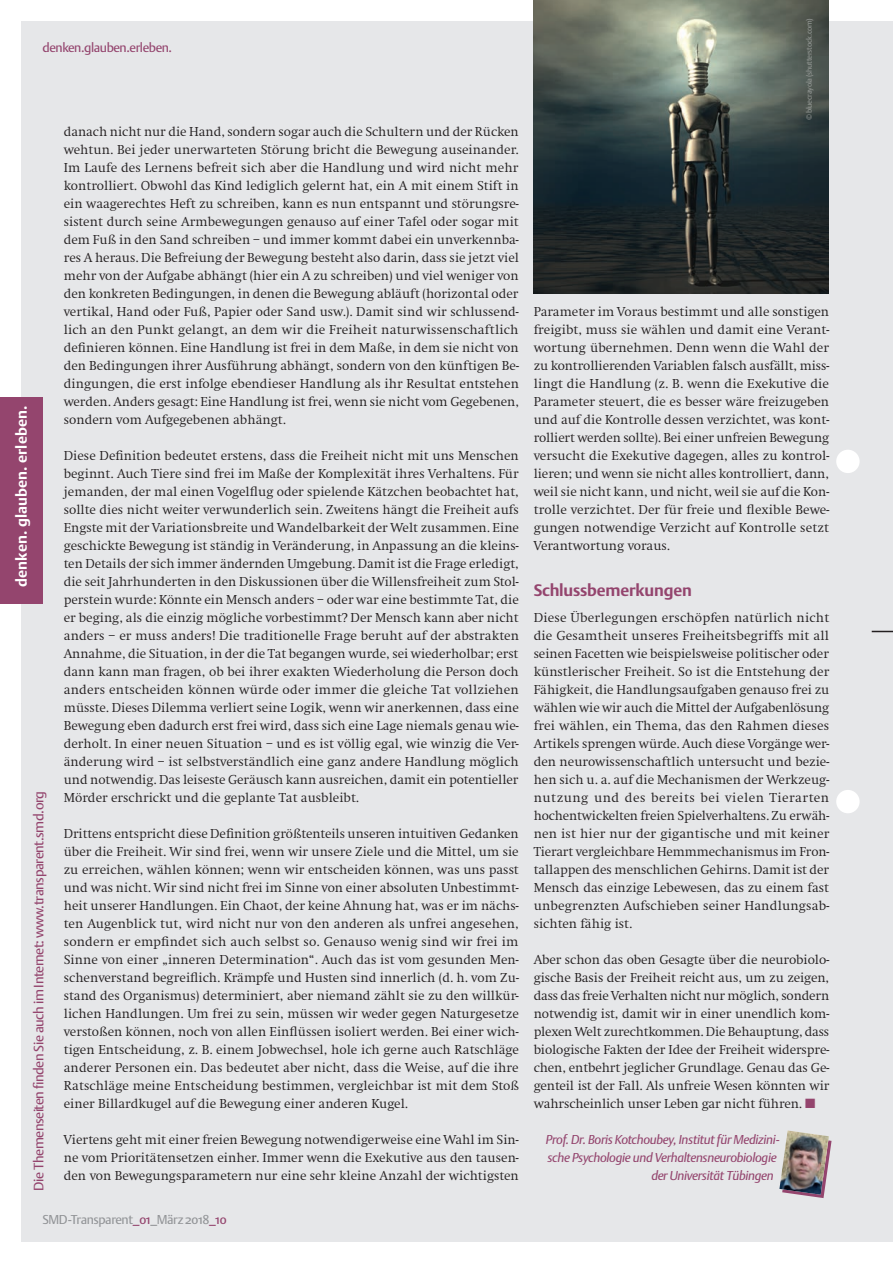
<style>
.page{position:relative;width:893px;height:1263px;background:#fff}
.page>*{position:absolute;margin:0;border:0;box-sizing:border-box;transform-origin:0 0}
.t1{font:700 16.5px "DTL Argo ST";letter-spacing:-.01em;color:#94456e}
.t2{font:700 15px "DTL Argo ST";letter-spacing:.01em;color:#fff}
.t3{font:300 13.5px/18px "Swift EF";color:#231f20;text-align:justify}
.t4{font:13.5px "DTL Argo ST";letter-spacing:-.03em;color:#94456e}
.t5{font:italic 12.75px "DTL Argo ST";letter-spacing:-.02em;color:#94456e}
.t6{font:12.75px "DTL Argo ST";letter-spacing:-.03em;color:#939598}
.t7{font:12.75px "DTL Argo ST";letter-spacing:-.03em;color:#94456e}
.t8{font:7.5px "DTL Argo ST";letter-spacing:-.03em;color:#949895}
.s1{color:#94456e}
</style>
<div class="page">
<div style="left:21px;top:21px;width:872px;height:1221px;background:#e6e7e9"></div>
<div style="left:0;top:398px;width:43px;height:206px;background:#94456e"></div>
<svg style="left:872px;top:631px;width:21px;height:1px"></svg>
<div style="left:836px;top:450px;width:24px;height:23px;background:#fff;border-radius:50%"></div>
<div style="left:836px;top:790px;width:24px;height:23px;background:#fff;border-radius:50%"></div>
<svg style="left:802px;top:1140px;width:29px;height:58px"></svg>
<img style="left:779px;top:1130px;width:50px;height:65px">
<img style="left:534px;top:0;width:294px;height:293px">
<p class="t7" style="left:43px;top:40px;width:131px">denken.glauben.erleben.</p>
<p class="t2" style="left:12px;top:587px;width:183px;rotate:-90deg">denken. glauben. erleben.</p>
<p class="t4" style="left:31px;top:1191px;width:401px;rotate:-90deg">Die Themenseiten finden Sie auch im Internet: www.transparent.smd.org</p>
<p class="t3" style="left:64px;top:122px;width:457px">danach nicht nur die Hand, sondern sogar auch die Schultern und der Rücken wehtun. Bei jeder unerwarteten Störung bricht die Bewegung auseinander.<br>Im Laufe des Lernens befreit sich aber die Handlung und wird nicht mehr kontrolliert. Obwohl das Kind lediglich gelernt hat, ein A mit einem Stift in ein waagerechtes Heft zu schreiben, kann es nun entspannt und störungsre&shy;sistent durch seine Armbewegungen genauso auf einer Tafel oder sogar mit dem Fuß in den Sand schreiben – und immer kommt dabei ein unverkennba&shy;res A heraus. Die Befreiung der Bewegung besteht also darin, dass sie jetzt viel mehr von der Aufgabe abhängt (hier ein A zu schreiben) und viel weniger von den konkreten Bedingungen, in denen die Bewegung abläuft (horizontal oder vertikal, Hand oder Fuß, Papier oder Sand usw.). Damit sind wir schlussend&shy;lich an den Punkt gelangt, an dem wir die Freiheit naturwissenschaftlich definieren können. Eine Handlung ist frei in dem Maße, in dem sie nicht von den Bedingungen ihrer Ausführung abhängt, sondern von den künftigen Be&shy;dingungen, die erst infolge ebendieser Handlung als ihr Resultat entstehen werden. Anders gesagt: Eine Handlung ist frei, wenn sie nicht vom Gegebenen, sondern vom Aufgegebenen abhängt.</p>
<p class="t3" style="left:64px;top:446px;width:457px">Diese Definition bedeutet erstens, dass die Freiheit nicht mit uns Menschen beginnt. Auch Tiere sind frei im Maße der Komplexität ihres Verhaltens. Für jemanden, der mal einen Vogelflug oder spielende Kätzchen beobachtet hat, sollte dies nicht weiter verwunderlich sein. Zweitens hängt die Freiheit aufs Engste mit der Variationsbreite und Wandelbarkeit der Welt zusammen. Eine geschickte Bewegung ist ständig in Veränderung, in Anpassung an die kleins&shy;ten Details der sich immer ändernden Umgebung. Damit ist die Frage erledigt, die seit Jahrhunderten in den Diskussionen über die Willensfreiheit zum Stol&shy;perstein wurde: Könnte ein Mensch anders – oder war eine bestimmte Tat, die er beging, als die einzig mögliche vorbestimmt? Der Mensch kann aber nicht anders – er muss anders! Die traditionelle Frage beruht auf der abstrakten Annahme, die Situation, in der die Tat begangen wurde, sei wiederholbar; erst dann kann man fragen, ob bei ihrer exakten Wiederholung die Person doch anders entscheiden können würde oder immer die gleiche Tat vollziehen müsste. Dieses Dilemma verliert seine Logik, wenn wir anerkennen, dass eine Bewegung eben dadurch erst frei wird, dass sich eine Lage niemals genau wie&shy;derholt. In einer neuen Situation – und es ist völlig egal, wie winzig die Ver&shy;änderung wird – ist selbstverständlich eine ganz andere Handlung möglich und notwendig. Das leiseste Geräusch kann ausreichen, damit ein potentieller Mörder erschrickt und die geplante Tat ausbleibt.</p>
<p class="t3" style="left:64px;top:824px;width:457px">Drittens entspricht diese Definition größtenteils unseren intuitiven Gedanken über die Freiheit. Wir sind frei, wenn wir unsere Ziele und die Mittel, um sie zu erreichen, wählen können; wenn wir entscheiden können, was uns passt und was nicht. Wir sind nicht frei im Sinne von einer absoluten Unbestimmt&shy;heit unserer Handlungen. Ein Chaot, der keine Ahnung hat, was er im nächs&shy;ten Augenblick tut, wird nicht nur von den anderen als unfrei angesehen, sondern er empfindet sich auch selbst so. Genauso wenig sind wir frei im Sinne von einer „inneren Determination“. Auch das ist vom gesunden Men&shy;schenverstand begreiflich. Krämpfe und Husten sind innerlich (d. h. vom Zu&shy;stand des Organismus) determiniert, aber niemand zählt sie zu den willkür&shy;lichen Handlungen. Um frei zu sein, müssen wir weder gegen Naturgesetze verstoßen können, noch von allen Einflüssen isoliert werden. Bei einer wich&shy;tigen Entscheidung, z. B. einem Jobwechsel, hole ich gerne auch Ratschläge anderer Personen ein. Das bedeutet aber nicht, dass die Weise, auf die ihre Ratschläge meine Entscheidung bestimmen, vergleichbar ist mit dem Stoß einer Billardkugel auf die Bewegung einer anderen Kugel.</p>
<p class="t3" style="left:64px;top:1130px;width:456px">Viertens geht mit einer freien Bewegung notwendigerweise eine Wahl im Sin&shy;ne vom Prioritätensetzen einher. Immer wenn die Exekutive aus den tausen&shy;den von Bewegungsparametern nur eine sehr kleine Anzahl der wichtigsten</p>
<p class="t6" style="left:43px;top:1212px;width:186px">SMD-Transparent<span class="s1">_01</span>_März 2018<span class="s1">_10</span></p>
<p class="t8" style="left:805px;top:120px;width:104px;rotate:-90deg">© bluecrayola (shutterstock.com)</p>
<p class="t3" style="left:534px;top:302px;width:297px">Parameter im Voraus bestimmt und alle sonstigen freigibt, muss sie wählen und damit eine Verant&shy;wortung übernehmen. Denn wenn die Wahl der zu kontrollierenden Variablen falsch ausfällt, miss&shy;lingt die Handlung (z. B. wenn die Exekutive die Parameter steuert, die es besser wäre freizugeben und auf die Kontrolle dessen verzichtet, was kont&shy;rolliert werden sollte). Bei einer unfreien Bewegung versucht die Exekutive dagegen, alles zu kontrol&shy;lieren; und wenn sie nicht alles kontrolliert, dann, weil sie nicht kann, und nicht, weil sie auf die Kon&shy;trolle verzichtet. Der für freie und flexible Bewe&shy;gungen notwendige Verzicht auf Kontrolle setzt Verantwortung voraus.</p>
<p class="t1" style="left:534px;top:580px;width:160px">Schlussbemerkungen</p>
<p class="t3" style="left:534px;top:608px;width:297px">Diese Überlegungen erschöpfen natürlich nicht die Gesamtheit unseres Freiheitsbegriffs mit all seinen Facetten wie beispielsweise politischer oder künstlerischer Freiheit. So ist die Entstehung der Fähigkeit, die Handlungsaufgaben genauso frei zu wählen wie wir auch die Mittel der Aufgabenlösung frei wählen, ein Thema, das den Rahmen dieses Artikels sprengen würde. Auch diese Vorgänge wer&shy;den neurowissenschaftlich untersucht und bezie&shy;hen sich u. a. auf die Mechanismen der Werkzeug&shy;nutzung und des bereits bei vielen Tierarten hochentwickelten freien Spielverhaltens. Zu erwäh&shy;nen ist hier nur der gigantische und mit keiner Tierart vergleichbare Hemmmechanismus im Fron&shy;tallappen des menschlichen Gehirns. Damit ist der Mensch das einzige Lebewesen, das zu einem fast unbegrenzten Aufschieben seiner Handlungsab&shy;sichten fähig ist.</p>
<p class="t3" style="left:534px;top:950px;width:297px">Aber schon das oben Gesagte über die neurobiolo&shy;gische Basis der Freiheit reicht aus, um zu zeigen, dass das freie Verhalten nicht nur möglich, sondern notwendig ist, damit wir in einer unendlich kom&shy;plexen Welt zurechtkommen. Die Behauptung, dass biologische Fakten der Idee der Freiheit widerspre&shy;chen, entbehrt jeglicher Grundlage. Genau das Ge&shy;genteil ist der Fall. Als unfreie Wesen könnten wir wahrscheinlich unser Leben gar nicht führen. <span class="s1">■</span></p>
<p class="t5" style="left:546px;top:1131px;width:235px">Prof. Dr. Boris Kotchoubey, Institut für Medizini-</p>
<p class="t5" style="left:548px;top:1149px;width:231px">sche Psychologie und Verhaltensneurobiologie</p>
<p class="t5" style="left:651px;top:1167px;width:124px">der Universität Tübingen</p>
</div>
